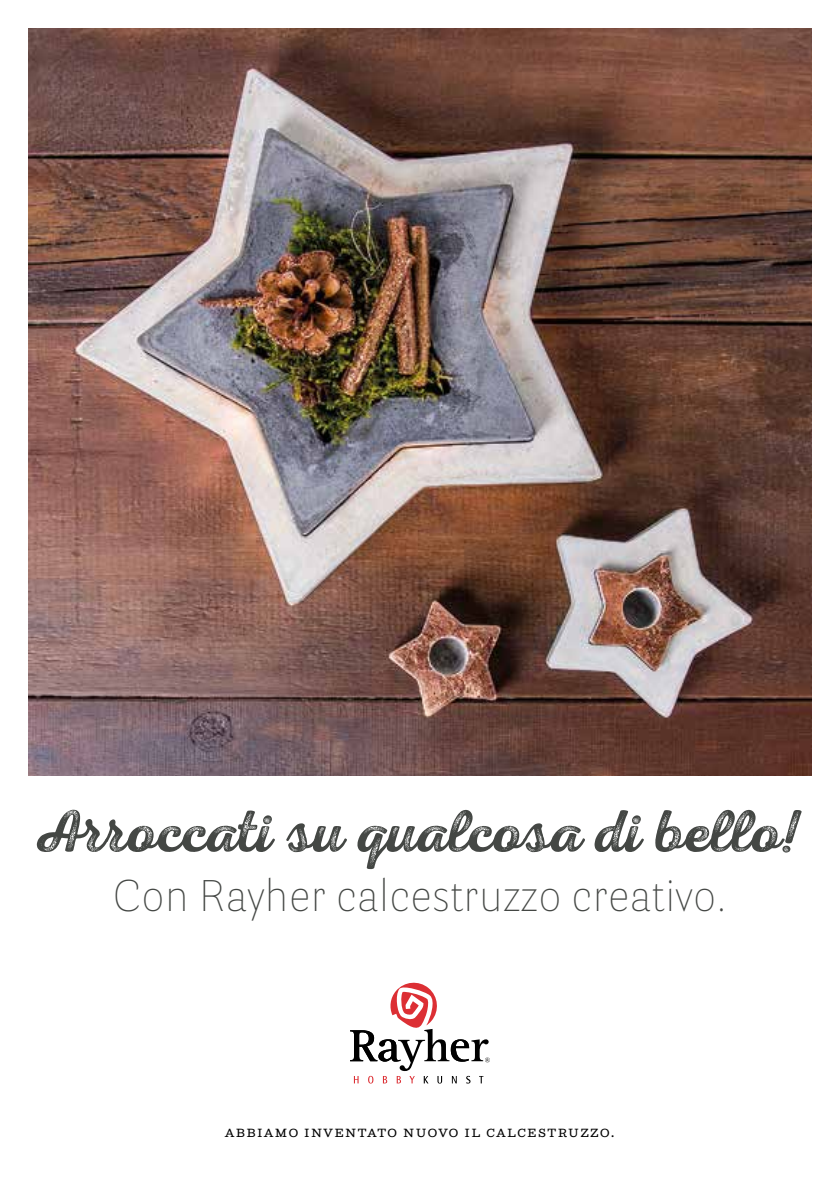
<style>
.page{position:relative;width:840px;height:1191px;background:#fff}
.page>*{position:absolute;margin:0;border:0;box-sizing:border-box;transform-origin:0 0}
.t1{font:60px "Nexa Rust Script S 03";letter-spacing:.01em;color:#444744}
.t2{font:100 44px "Parry Grotesque Pro";letter-spacing:.005em;color:#444744}
.t3{font:16px "Parry Pro";letter-spacing:.08em;color:#000}
</style>
<div class="page">
<img style="left:28px;top:28px;width:783px;height:747px">
<svg style="left:350px;top:982px;width:139px;height:101px"></svg>
<h1 class="t1" style="left:36px;top:795px;width:768px">Arroccati su qualcosa di bello!</h1>
<h2 class="t2" style="left:113px;top:865px;width:614px">Con Rayher calcestruzzo creativo.</h2>
<p class="t3" style="left:225px;top:1119px;width:391px">abbiamo inventato nuovo il calcestruzzo.</p>
</div>
